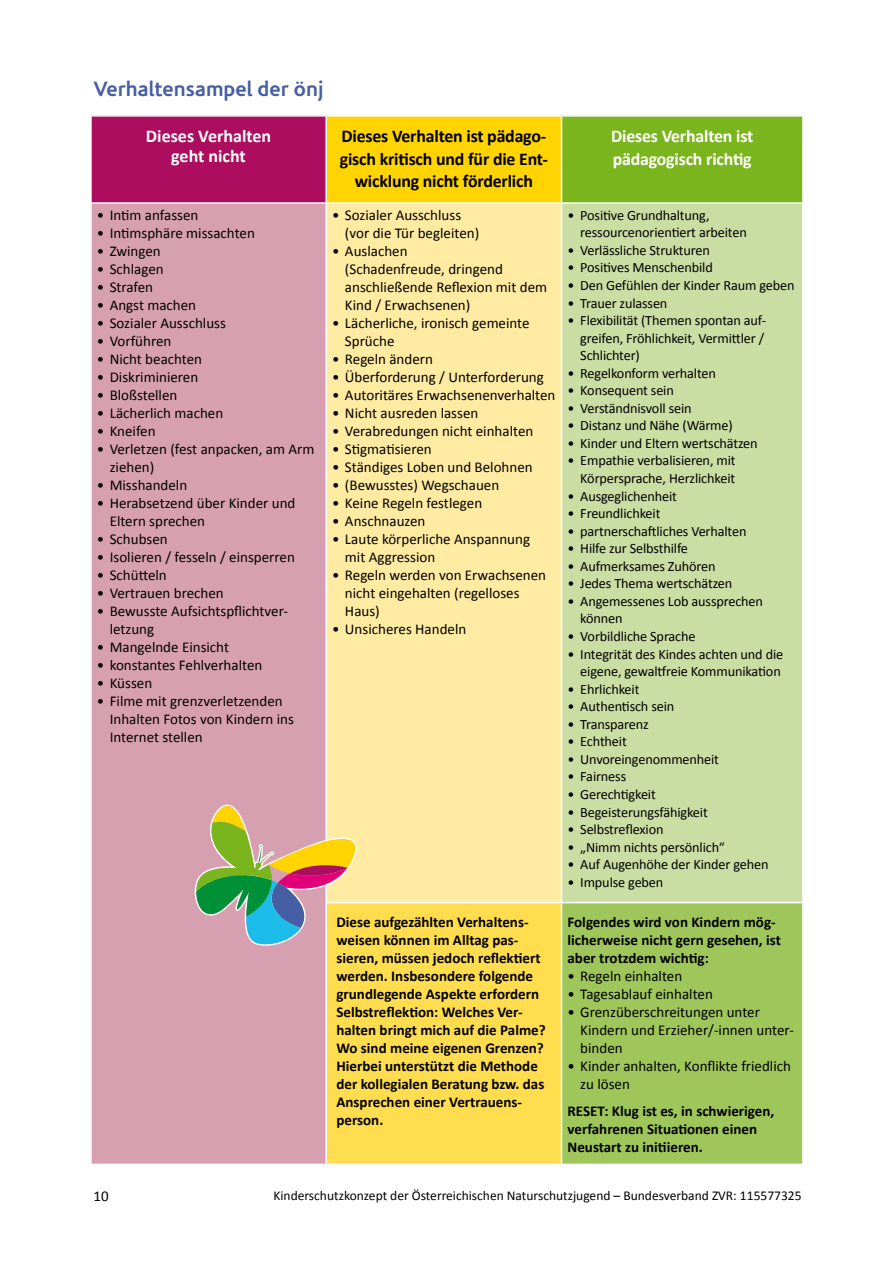
<style>
.page{position:relative;width:893px;height:1263px;background:#fff}
.page>*{position:absolute;margin:0;border:0;box-sizing:border-box;transform-origin:0 0}
.Heading_2{font:700 21px "Corisande";color:#455ea4}
.t1{font:700 18px/22.5px "Calibri";letter-spacing:-.01em;color:#000;text-align:center}
.t2{font:700 18px/19.8px "Calibri";letter-spacing:-.01em;color:#fff;text-align:center}
.t3{font:15px/18px "Calibri";color:#000}
.t4{font:700 15px/18px "Calibri";color:#000}
.t5{font:14.25px/17.5px "Calibri";letter-spacing:-.01em;color:#000}
.t6{font:13.5px "Calibri";color:#000}
</style>
<div class="page">
<div style="left:91px;top:116px;width:235px;height:87px;background:#ad0d5f"></div>
<div style="left:326px;top:116px;width:235px;height:87px;background:#ffd400"></div>
<div style="left:561px;top:116px;width:242px;height:87px;background:#7ab51d"></div>
<div style="left:91px;top:203px;width:235px;height:961px;background:#d7a0b1"></div>
<div style="left:326px;top:203px;width:235px;height:699px;background:#ffeba2"></div>
<div style="left:561px;top:203px;width:242px;height:699px;background:#cadea4"></div>
<div style="left:326px;top:902px;width:235px;height:262px;background:#ffdd4e"></div>
<div style="left:561px;top:902px;width:242px;height:262px;background:#9fc65a"></div>
<hr style="left:90px;top:115px;width:236px;height:2px;background:#fff">
<hr style="left:90px;top:117px;width:2px;height:85px;background:#fff">
<hr style="left:326px;top:115px;width:235px;height:2px;background:#fff">
<hr style="left:325px;top:117px;width:2px;height:85px;background:#fff">
<hr style="left:561px;top:115px;width:243px;height:2px;background:#fff">
<hr style="left:561px;top:117px;width:1px;height:85px;background:#fff">
<hr style="left:802px;top:117px;width:2px;height:85px;background:#fff">
<hr style="left:90px;top:202px;width:236px;height:2px;background:#fff">
<hr style="left:326px;top:202px;width:235px;height:2px;background:#fff">
<hr style="left:561px;top:202px;width:243px;height:2px;background:#fff">
<hr style="left:90px;top:204px;width:2px;height:698px;background:#fff">
<hr style="left:90px;top:902px;width:2px;height:262px;background:#fff">
<hr style="left:325px;top:204px;width:2px;height:698px;background:#fff">
<hr style="left:561px;top:204px;width:1px;height:698px;background:#fff">
<hr style="left:802px;top:204px;width:2px;height:698px;background:#fff">
<hr style="left:561px;top:902px;width:243px;height:1px;background:#fff">
<hr style="left:802px;top:903px;width:2px;height:261px;background:#fff">
<hr style="left:325px;top:902px;width:236px;height:1px;background:#fff">
<hr style="left:325px;top:903px;width:2px;height:261px;background:#fff">
<hr style="left:561px;top:903px;width:1px;height:261px;background:#fff">
<svg style="left:194px;top:803px;width:167px;height:143px"></svg>
<p class="Heading_2" style="left:94px;top:77px;width:232px">Verhaltensampel der önj</p>
<p class="t2" style="left:146px;top:126px;width:127px">Dieses Verhalten geht nicht</p>
<p class="t1" style="left:340px;top:125px;width:210px">Dieses Verhalten ist pädago&shy;gisch kritisch und für die Ent&shy;wicklung nicht förderlich</p>
<p class="t2" style="left:611px;top:125px;width:144px;line-height:22.5px;text-align:left">Dieses Verhalten ist pädagogisch richtig</p>
<p class="t3" style="left:97px;top:206px;width:103px">• Intim anfassen</p>
<p class="t3" style="left:97px;top:224px;width:159px">• Intimsphäre missachten</p>
<p class="t3" style="left:97px;top:242px;width:65px">• Zwingen</p>
<p class="t3" style="left:97px;top:260px;width:68px">• Schlagen</p>
<p class="t3" style="left:97px;top:278px;width:58px">• Strafen</p>
<p class="t3" style="left:97px;top:296px;width:101px">• Angst machen</p>
<p class="t3" style="left:97px;top:314px;width:130px">• Sozialer Ausschluss</p>
<p class="t3" style="left:97px;top:332px;width:76px">• Vorführen</p>
<p class="t3" style="left:97px;top:350px;width:107px">• Nicht beachten</p>
<p class="t3" style="left:97px;top:368px;width:103px">• Diskriminieren</p>
<p class="t3" style="left:97px;top:386px;width:82px">• Bloßstellen</p>
<p class="t3" style="left:97px;top:404px;width:128px">• Lächerlich machen</p>
<p class="t3" style="left:97px;top:422px;width:60px">• Kneifen</p>
<p class="t3" style="left:110px;top:440px;width:206px;text-indent:-13px">• Verletzen (fest anpacken, am Arm ziehen)</p>
<p class="t3" style="left:97px;top:476px;width:92px">• Misshandeln</p>
<p class="t3" style="left:110px;top:494px;width:187px;text-indent:-13px">• Herabsetzend über Kinder und<br>Eltern sprechen</p>
<p class="t3" style="left:97px;top:530px;width:72px">• Schubsen</p>
<p class="t3" style="left:97px;top:548px;width:199px">• Isolieren / fesseln / einsperren</p>
<p class="t3" style="left:97px;top:566px;width:71px">• Schütteln</p>
<p class="t3" style="left:97px;top:584px;width:128px">• Vertrauen brechen</p>
<p class="t3" style="left:110px;top:602px;width:180px;text-indent:-13px">• Bewusste Aufsichtspflichtver&shy;letzung</p>
<p class="t3" style="left:97px;top:638px;width:134px">• Mangelnde Einsicht</p>
<p class="t3" style="left:97px;top:656px;width:167px">• konstantes Fehlverhalten</p>
<p class="t3" style="left:97px;top:674px;width:57px">• Küssen</p>
<p class="t3" style="left:110px;top:692px;width:186px;text-indent:-13px">• Filme mit grenzverletzenden<br>Inhalten Fotos von Kindern ins<br>Internet stellen</p>
<p class="t5" style="left:580px;top:206px;width:168px;text-indent:-13px">• Positive Grundhaltung, ressourcenorientiert arbeiten</p>
<p class="t5" style="left:567px;top:241px;width:144px">• Verlässliche Strukturen</p>
<p class="t5" style="left:567px;top:259px;width:147px">• Positives Menschenbild</p>
<p class="t5" style="left:567px;top:276px;width:229px">• Den Gefühlen der Kinder Raum geben</p>
<p class="t5" style="left:567px;top:294px;width:101px">• Trauer zulassen</p>
<p class="t5" style="left:580px;top:312px;width:187px;text-indent:-13px">• Flexibilität (Themen spontan auf&shy;greifen, Fröhlichkeit, Vermittler /<br>Schlichter)</p>
<p class="t5" style="left:567px;top:364px;width:150px">• Regelkonform verhalten</p>
<p class="t5" style="left:567px;top:382px;width:108px">• Konsequent sein</p>
<p class="t5" style="left:567px;top:399px;width:126px">• Verständnisvoll sein</p>
<p class="t5" style="left:567px;top:417px;width:167px">• Distanz und Nähe (Wärme)</p>
<p class="t5" style="left:567px;top:434px;width:192px">• Kinder und Eltern wertschätzen</p>
<p class="t5" style="left:567px;top:452px;width:170px;text-align:right">• Empathie verbalisieren, mit<br>Körpersprache, Herzlichkeit</p>
<p class="t5" style="left:567px;top:487px;width:111px">• Ausgeglichenheit</p>
<p class="t5" style="left:567px;top:505px;width:94px">• Freundlichkeit</p>
<p class="t5" style="left:567px;top:522px;width:180px">• partnerschaftliches Verhalten</p>
<p class="t5" style="left:567px;top:540px;width:122px">• Hilfe zur Selbsthilfe</p>
<p class="t5" style="left:567px;top:557px;width:150px">• Aufmerksames Zuhören</p>
<p class="t5" style="left:567px;top:575px;width:166px">• Jedes Thema wertschätzen</p>
<p class="t5" style="left:580px;top:592px;width:184px;text-indent:-13px">• Angemessenes Lob aussprechen können</p>
<p class="t5" style="left:567px;top:627px;width:129px">• Vorbildliche Sprache</p>
<p class="t5" style="left:567px;top:645px;width:217px;text-align:right">• Integrität des Kindes achten und die eigene, gewaltfreie Kommunikation</p>
<p class="t5" style="left:567px;top:680px;width:73px">• Ehrlichkeit</p>
<p class="t5" style="left:567px;top:698px;width:108px">• Authentisch sein</p>
<p class="t5" style="left:567px;top:715px;width:83px">• Transparenz</p>
<p class="t5" style="left:567px;top:733px;width:61px">• Echtheit</p>
<p class="t5" style="left:567px;top:750px;width:153px">• Unvoreingenommenheit</p>
<p class="t5" style="left:567px;top:768px;width:60px">• Fairness</p>
<p class="t5" style="left:567px;top:785px;width:90px">• Gerechtigkeit</p>
<p class="t5" style="left:567px;top:803px;width:142px">• Begeisterungsfähigkeit</p>
<p class="t5" style="left:567px;top:821px;width:97px">• Selbstreflexion</p>
<p class="t5" style="left:567px;top:838px;width:159px">• „Nimm nichts persönlich“</p>
<p class="t5" style="left:567px;top:856px;width:203px">• Auf Augenhöhe der Kinder gehen</p>
<p class="t5" style="left:567px;top:873px;width:97px">• Impulse geben</p>
<p class="t3" style="left:345px;top:206px;width:136px;text-indent:-13px">• Sozialer Ausschluss (vor die Tür begleiten)</p>
<p class="t3" style="left:345px;top:242px;width:204px;text-indent:-13px">• Auslachen<br>(Schadenfreude, dringend anschließende Reflexion mit dem<br>Kind / Erwachsenen)</p>
<p class="t3" style="left:345px;top:314px;width:186px;text-indent:-13px">• Lächerliche, ironisch gemeinte<br>Sprüche</p>
<p class="t3" style="left:332px;top:350px;width:102px">• Regeln ändern</p>
<p class="t3" style="left:332px;top:368px;width:213px">• Überforderung / Unterforderung</p>
<p class="t3" style="left:332px;top:386px;width:225px">• Autoritäres Erwachsenenverhalten</p>
<p class="t3" style="left:332px;top:404px;width:148px">• Nicht ausreden lassen</p>
<p class="t3" style="left:332px;top:422px;width:203px">• Verabredungen nicht einhalten</p>
<p class="t3" style="left:332px;top:440px;width:101px">• Stigmatisieren</p>
<p class="t3" style="left:332px;top:458px;width:202px">• Ständiges Loben und Belohnen</p>
<p class="t3" style="left:332px;top:476px;width:168px">• (Bewusstes) Wegschauen</p>
<p class="t3" style="left:332px;top:494px;width:151px">• Keine Regeln festlegen</p>
<p class="t3" style="left:332px;top:512px;width:95px">• Anschnauzen</p>
<p class="t3" style="left:345px;top:530px;width:187px;text-indent:-13px">• Laute körperliche Anspannung mit Aggression</p>
<p class="t3" style="left:345px;top:566px;width:203px;text-indent:-13px">• Regeln werden von Erwachsenen nicht eingehalten (regelloses<br>Haus)</p>
<p class="t3" style="left:332px;top:620px;width:136px">• Unsicheres Handeln</p>
<p class="t4" style="left:336px;top:913px;width:211px">Diese aufgezählten Verhaltens&shy;weisen können im Alltag pas&shy;sieren, müssen jedoch reflektiert werden. Insbesondere folgende grundlegende Aspekte erfordern<br>Selbstreflektion: Welches Ver&shy;halten bringt mich auf die Palme?<br>Wo sind meine eigenen Grenzen?<br>Hierbei unterstützt die Methode der kollegialen Beratung bzw. das<br>Ansprechen einer Vertrauens&shy;person.</p>
<p class="t4" style="left:567px;top:913px;width:215px">Folgendes wird von Kindern mög&shy;licherweise nicht gern gesehen, ist aber trotzdem wichtig:</p>
<p class="t3" style="left:567px;top:967px;width:116px">• Regeln einhalten</p>
<p class="t3" style="left:567px;top:985px;width:147px">• Tagesablauf einhalten</p>
<p class="t3" style="left:580px;top:1003px;width:215px;text-indent:-13px">• Grenzüberschreitungen unter<br>Kindern und Erzieher/-innen unter&shy;binden</p>
<p class="t3" style="left:580px;top:1057px;width:212px;text-indent:-13px">• Kinder anhalten, Konflikte friedlich zu lösen</p>
<p class="t4" style="left:567px;top:1102px;width:208px">RESET: Klug ist es, in schwierigen, verfahrenen Situationen einen<br>Neustart zu initiieren.</p>
<p class="t3" style="left:94px;top:1187px;width:17px">10</p>
<p class="t6" style="left:273px;top:1187px;width:530px">Kinderschutzkonzept der Österreichischen Naturschutzjugend – Bundesverband ZVR: 115577325</p>
</div>
